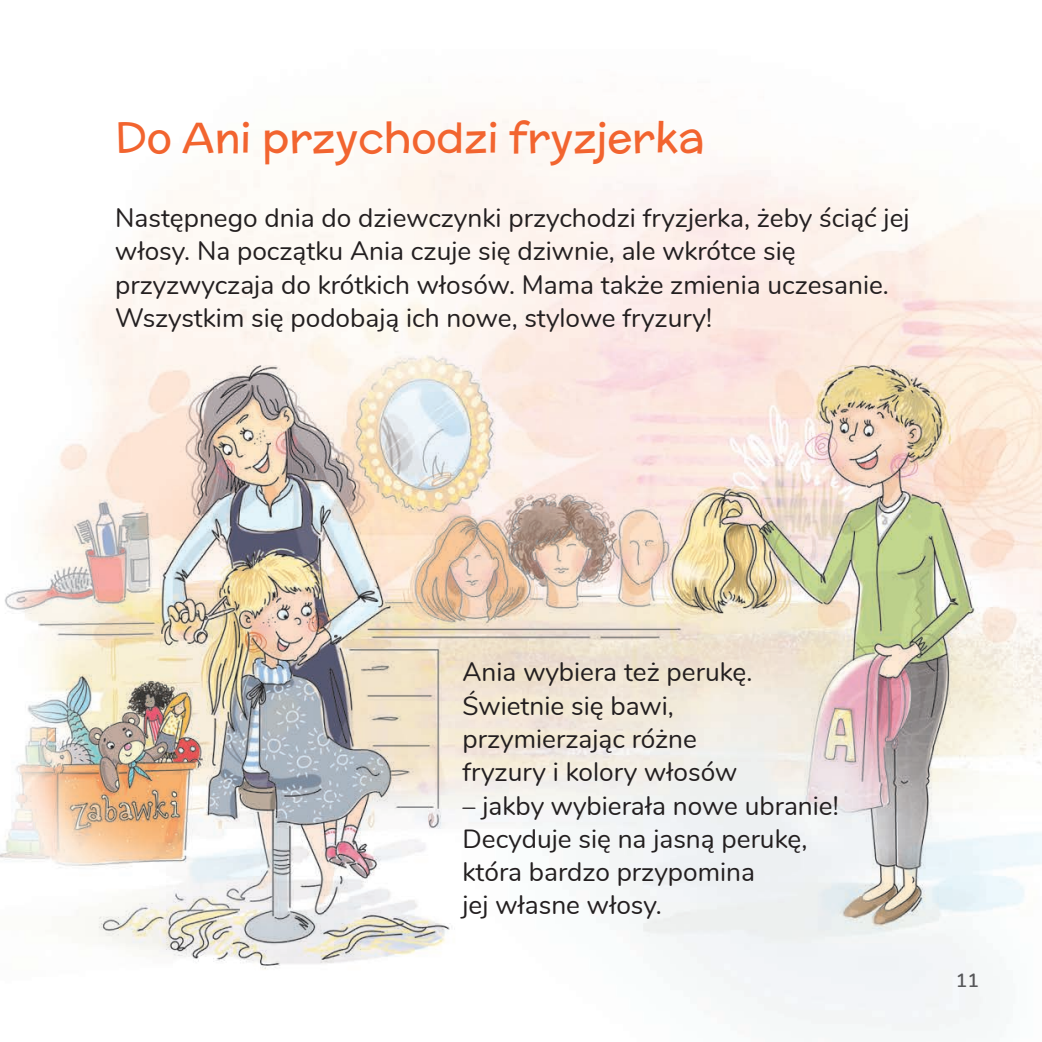
<style>
.page{position:relative;width:1042px;height:1042px;background:#fff}
.page>*{position:absolute;margin:0;border:0;box-sizing:border-box;transform-origin:0 0}
.t1{font:42px "Mc Laren";color:#f2642f}
.t2{font:26.25px/33.2px "Nunito";color:#231f20}
.t3{font:600 19.25px "Nunito";color:#57585a}
</style>
<div class="page">
<img style="left:0;top:118px;width:1042px;height:913px">
<p class="t1" style="left:115px;top:106px;width:591px">Do Ani przychodzi fryzjerka</p>
<p class="t2" style="left:115px;top:200px;width:796px">Następnego dnia do dziewczynki przychodzi fryzjerka, żeby ściąć jej włosy. Na początku Ania czuje się dziwnie, ale wkrótce się przyzwyczaja do krótkich włosów. Mama także zmienia uczesanie.<br>Wszystkim się podobają ich nowe, stylowe fryzury!</p>
<p class="t2" style="left:462px;top:654px;width:291px">Ania wybiera też perukę.</p>
<p class="t2" style="left:462px;top:687px;width:213px">Świetnie się bawi,</p>
<p class="t2" style="left:462px;top:721px;width:236px">przymierzając różne</p>
<p class="t2" style="left:462px;top:754px;width:276px">fryzury i kolory włosów</p>
<p class="t2" style="left:462px;top:787px;width:378px">– jakby wybierała nowe ubranie!<br>Decyduje się na jasną perukę,</p>
<p class="t2" style="left:462px;top:854px;width:294px">która bardzo przypomina jej własne włosy.</p>
<p class="t3" style="left:956px;top:965px;width:25px">11</p>
</div>
